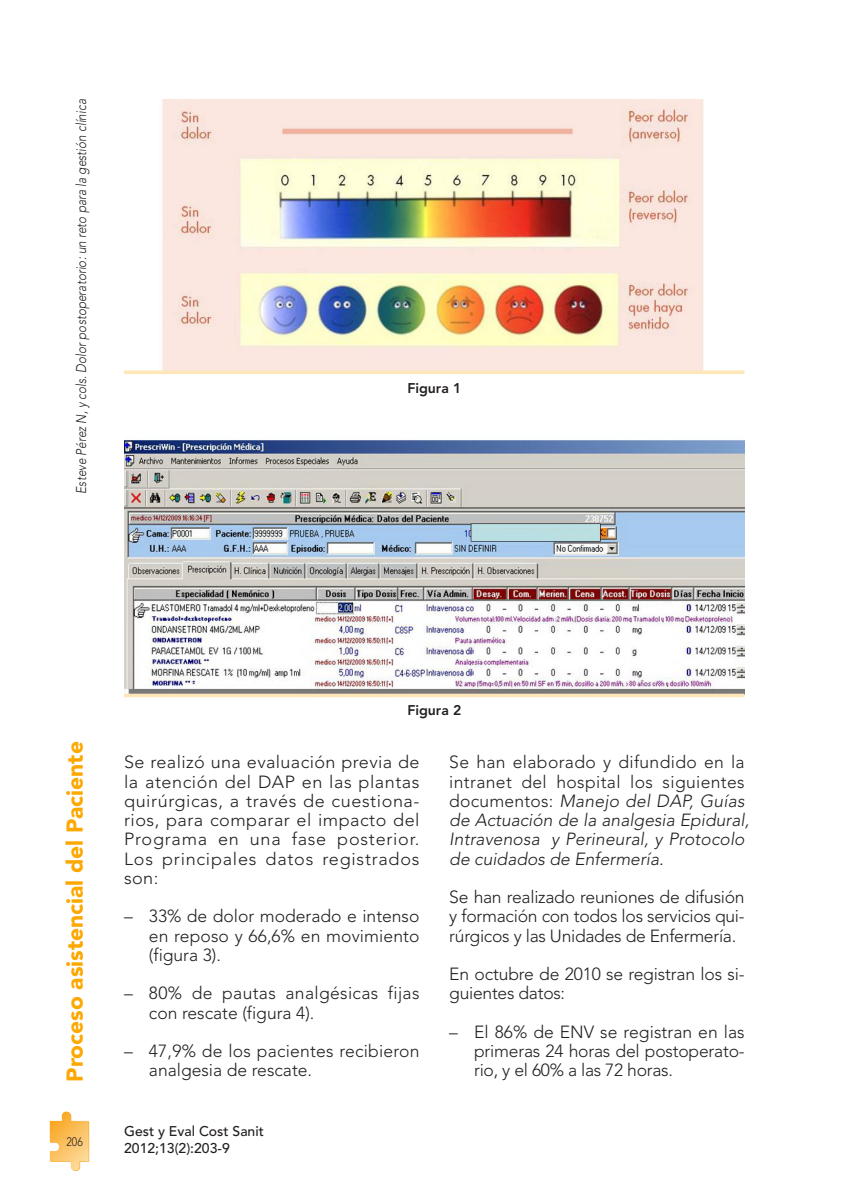
<style>
.page{position:relative;width:844px;height:1191px;background:#fff}
.page>*{position:absolute;margin:0;border:0;box-sizing:border-box;transform-origin:0 0}
.t1{font:900 22.75px "Avenir";color:#fda800}
.t2{font:300 17.5px/19.2px "Avenir";color:#231f20;text-align:justify}
.t3{font:italic 300 17.5px/19.2px "Avenir";color:#231f20}
.t4{font:300 17.5px/19.2px "Avenir";letter-spacing:.02em;color:#231f20}
.t5{font:italic 300 14px "Avenir";color:#231f20;scale:.85 1}
.t6{font:500 14px/17.5px "Avenir";color:#231f20}
.t7{font:800 14px "Avenir";color:#231f20}
.t8{font:300 12.25px "Avenir";color:#231f20;scale:.85 1}
.s1{font-style:normal}
</style>
<div class="page">
<svg style="left:50px;top:1111px;width:39px;height:60px"></svg>
<img style="left:162px;top:99px;width:542px;height:271px">
<img style="left:124px;top:440px;width:620px;height:258px">
<svg style="left:124px;top:370px;width:620px;height:4px;background:#fde6be"></svg>
<svg style="left:124px;top:693px;width:620px;height:4px;background:#e7d3ae"></svg>
<p class="t5" style="left:76px;top:493px;width:465px;rotate:-90deg">Esteve Pérez N, y cols. Dolor postoperatorio: un reto para la gestión clínica</p>
<p class="t7" style="left:407px;top:382px;width:55px">Figura 1</p>
<h1 class="t1" style="left:66px;top:1081px;width:342px;rotate:-90deg">Proceso asistencial del Paciente</h1>
<p class="t8" style="left:66px;top:1136px;width:21px">206</p>
<p class="t7" style="left:407px;top:704px;width:55px">Figura 2</p>
<p class="t2" style="left:124px;top:754px;width:297px">Se realizó una evaluación previa de la atención del DAP en las plantas quirúrgicas, a través de cuestiona&shy;rios, para comparar el impacto del Programa en una fase posterior.<br>Los principales datos registrados son:</p>
<p class="t2" style="left:149px;top:908px;width:272px;text-indent:-25px">– 33% de dolor moderado e intenso en reposo y 66,6% en movimiento (figura 3).</p>
<p class="t4" style="left:149px;top:985px;width:272px;text-indent:-25px">– 80% de pautas analgésicas fijas con rescate (figura 4).</p>
<p class="t2" style="left:149px;top:1043px;width:272px;text-indent:-25px">– 47,9% de los pacientes recibieron analgesia de rescate.</p>
<p class="t6" style="left:124px;top:1123px;width:141px">Gest y Eval Cost Sanit<br>2012;13(2):203-9</p>
<p class="t3" style="left:449px;top:754px;width:301px"><span class="s1">Se han elaborado y difundido en la intranet del hospital los siguientes documentos:</span> Manejo del DAP, Guías de Actuación de la analgesia Epidural, Intravenosa y Perineural, y Protocolo de cuidados de Enfermería.</p>
<p class="t2" style="left:449px;top:889px;width:297px">Se han realizado reuniones de difusión y formación con todos los servicios qui&shy;rúrgicos y las Unidades de Enfermería.</p>
<p class="t2" style="left:449px;top:966px;width:297px">En octubre de 2010 se registran los si&shy;guientes datos:</p>
<p class="t2" style="left:474px;top:1023px;width:272px;text-indent:-25px">– El 86% de ENV se registran en las primeras 24 horas del postoperato&shy;rio, y el 60% a las 72 horas.</p>
</div>
